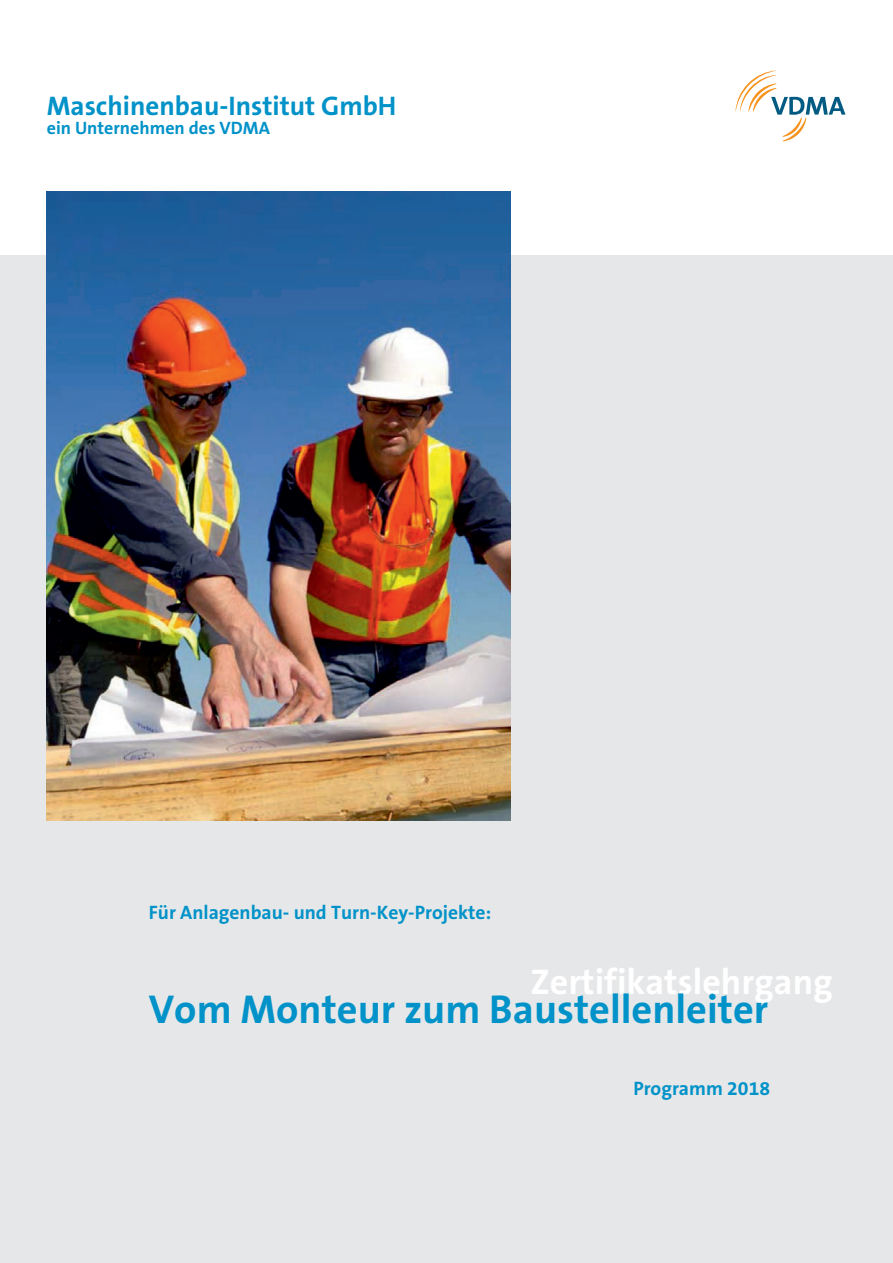
<style>
.page{position:relative;width:893px;height:1263px;background:#fff}
.page>*{position:absolute;margin:0;border:0;box-sizing:border-box;transform-origin:0 0}
.t1{font:700 40.5px "The Sans B7";color:#0092c8}
.t2{font:700 36px "The Sans B7";color:#fff}
.Inhaltsverzeichnis{font:700 27px "The Sans B7";color:#0092c8}
.BodytextDT{font:700 19.5px "The Sans B7";color:#0092c8}
.Inhaltsverzeichnis-2{font:700 18px "The Sans B7";color:#0092c8}
</style>
<div class="page">
<div style="left:0;top:255px;width:893px;height:1008px;background:#e6e7e9"></div>
<img style="left:47px;top:191px;width:463px;height:630px">
<svg style="left:735px;top:71px;width:110px;height:70px"></svg>
<p class="Inhaltsverzeichnis" style="left:47px;top:91px;width:351px">Maschinenbau-Institut GmbH</p>
<p class="Inhaltsverzeichnis-2" style="left:47px;top:118px;width:225px">ein Unternehmen des VDMA</p>
<p class="BodytextDT" style="left:149px;top:902px;width:344px">Für Anlagenbau- und Turn-Key-Projekte:</p>
<p class="t2" style="left:531px;top:963px;width:304px">Zertifikatslehrgang</p>
<p class="t1" style="left:149px;top:988px;width:621px">Vom Monteur zum Baustellenleiter</p>
<p class="BodytextDT" style="left:633px;top:1078px;width:138px">Programm 2018</p>
</div>
